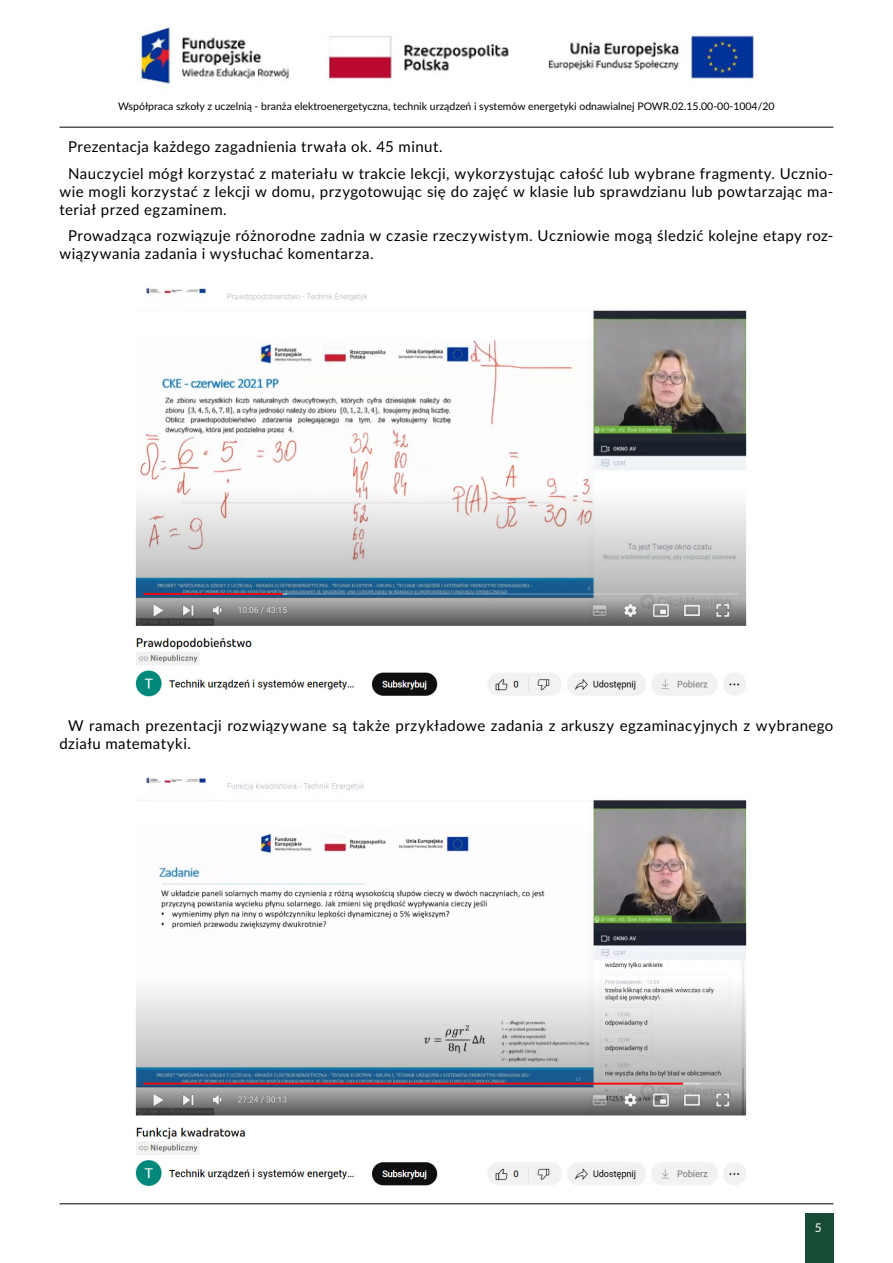
<style>
.page{position:relative;width:893px;height:1263px;background:#fff}
.page>*{position:absolute;margin:0;border:0;box-sizing:border-box;transform-origin:0 0}
.t1{font:15px/18px "Lato";letter-spacing:.03em;color:#000}
.t2{font:12px "Lato";color:#fff}
.t3{font:10.5px "Lato";color:#000}
</style>
<div class="page">
<div style="left:805px;top:1213px;width:28px;height:50px;background:#174b36"></div>
<hr style="left:60px;top:127px;width:773px;height:1px;background:#000">
<hr style="left:60px;top:1203px;width:773px;height:1px;background:#000">
<img style="left:137px;top:26px;width:618px;height:63px">
<img style="left:135px;top:288px;width:612px;height:409px">
<img style="left:135px;top:777px;width:612px;height:409px">
<p class="t3" style="left:118px;top:99px;width:658px">Współpraca szkoły z uczelnią - branża elektroenergetyczna, technik urządzeń i systemów energetyki odnawialnej POWR.02.15.00-00-1004/20</p>
<p class="t1" style="left:68px;top:133px;width:767px;line-height:26.5px">Prezentacja każdego zagadnienia trwała ok. 45 minut.<br>Nauczyciel mógł korzystać z materiału w trakcie lekcji, wykorzystując całość lub wybrane fragmenty. Ucznio-</p>
<p class="t1" style="left:60px;top:182px;width:775px">wie mogli korzystać z lekcji w domu, przygotowując się do zajęć w klasie lub sprawdzianu lub powtarzając ma&shy;teriał przed egzaminem.</p>
<p class="t1" style="left:60px;top:226px;width:775px;text-indent:9px">Prowadząca rozwiązuje różnorodne zadnia w czasie rzeczywistym. Uczniowie mogą śledzić kolejne etapy roz&shy;wiązywania zadania i wysłuchać komentarza.</p>
<p class="t1" style="left:60px;top:716px;width:775px;text-indent:9px">W ramach prezentacji rozwiązywane są także przykładowe zadania z arkuszy egzaminacyjnych z wybranego działu matematyki.</p>
<p class="t2" style="left:815px;top:1219px;width:8px">5</p>
</div>
